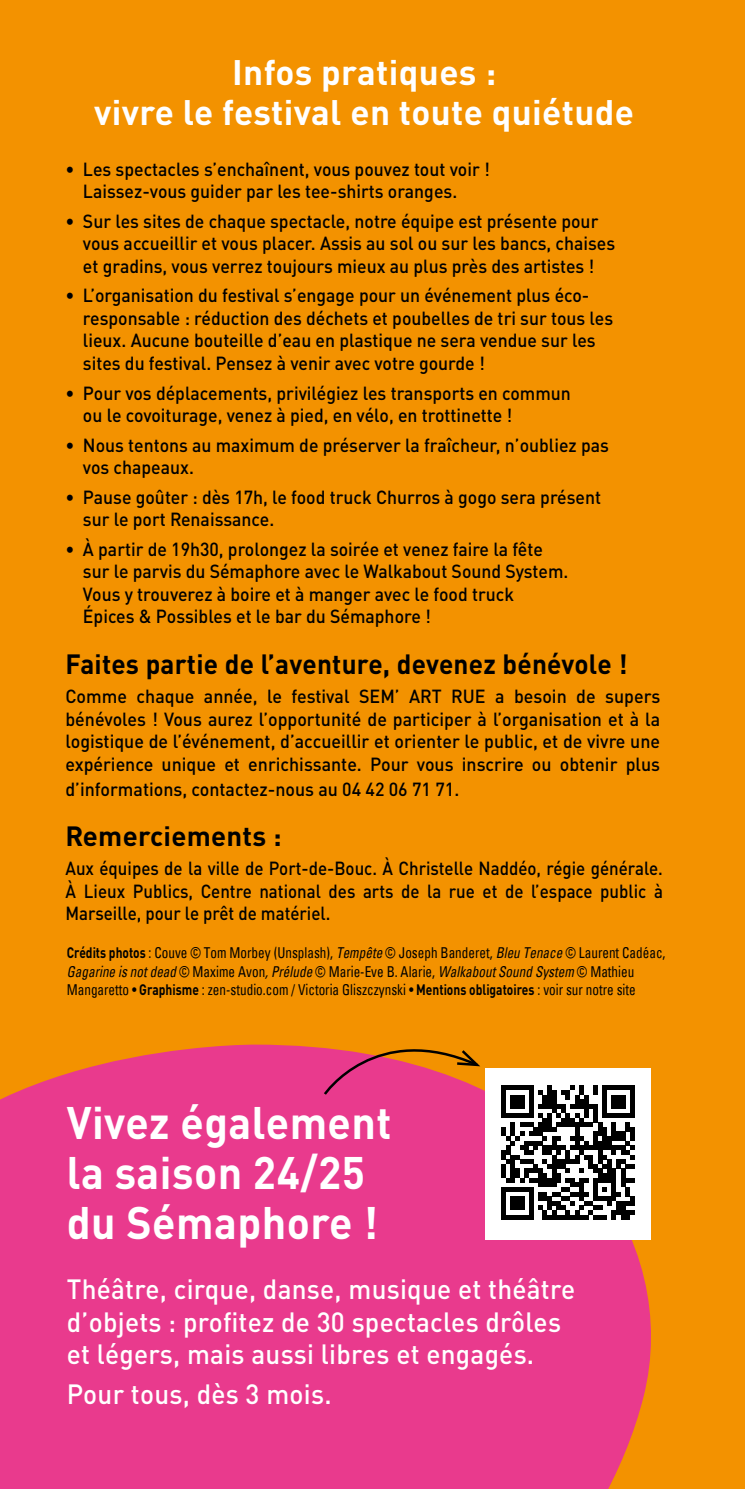
<style>
.page{position:relative;width:745px;height:1489px;background:#fff}
.page>*{position:absolute;margin:0;border:0;box-sizing:border-box;transform-origin:0 0}
.t1{font:700 45px/50px "DIN Pro";letter-spacing:.01em;color:#fff;scale:.95 1}
.t2{font:700 35px "DIN Pro";letter-spacing:.01em;color:#fff}
.t3{font:500 27.5px/32.5px "DIN Pro";letter-spacing:.01em;color:#fff;scale:.95 1}
.t4{font:700 27.5px "DIN Pro";letter-spacing:.01em;color:#000;scale:.95 1}
.t5{font:700 27.5px "DIN Pro";letter-spacing:.01em;color:#000}
.t6{font:500 18.75px/22.5px "DIN Pro";color:#000;scale:.94 1}
.t7{font:500 18.75px/22.5px "DIN Pro";color:#000;text-align:justify;scale:.95 1}
.t8{font:500 18.75px/22.5px "DIN Pro";color:#000;text-align:justify;scale:.9 1}
.t9{font:condensed 15px/18.8px "Univers";color:#000;scale:.88 1}
.s1{font-family:"DIN Pro";font-weight:700;font-stretch:normal}
.s2{font-style:italic}
</style>
<div class="page">
<div style="left:0;top:0;width:744px;height:1488px;background:#f39200"></div>
<div style="left:0;top:1044px;width:651px;height:444px;background:#e93a8d"></div>
<div style="left:485px;top:1068px;width:165px;height:171px;background:#fff"></div>
<svg style="left:501px;top:1085px;width:133px;height:134px"></svg>
<svg style="left:322px;top:1044px;width:161px;height:52px"></svg>
<p class="t2" style="left:232px;top:43px;width:265px">Infos pratiques :</p>
<p class="t2" style="left:94px;top:83px;width:541px">vivre le festival en toute quiétude</p>
<p class="t6" style="left:83px;top:156px;width:434px;text-indent:-18px">• Les spectacles s’enchaînent, vous pouvez tout voir !<br>Laissez-vous guider par les tee-shirts oranges.</p>
<p class="t6" style="left:83px;top:208px;width:567px;text-indent:-18px">• Sur les sites de chaque spectacle, notre équipe est présente pour vous accueillir et vous placer. Assis au sol ou sur les bancs, chaises et gradins, vous verrez toujours mieux au plus près des artistes !</p>
<p class="t6" style="left:83px;top:282px;width:565px;text-indent:-18px">• L’organisation du festival s’engage pour un événement plus éco&shy;responsable : réduction des déchets et poubelles de tri sur tous les lieux. Aucune bouteille d’eau en plastique ne sera vendue sur les sites du festival. Pensez à venir avec votre gourde !</p>
<p class="t6" style="left:83px;top:379px;width:520px;text-indent:-18px">• Pour vos déplacements, privilégiez les transports en commun ou le covoiturage, venez à pied, en vélo, en trottinette !</p>
<p class="t6" style="left:83px;top:431px;width:560px;text-indent:-18px">• Nous tentons au maximum de préserver la fraîcheur, n’oubliez pas vos chapeaux.</p>
<p class="t6" style="left:83px;top:484px;width:552px;text-indent:-18px">• Pause goûter : dès 17h, le food truck Churros à gogo sera présent sur le port Renaissance.</p>
<p class="t6" style="left:83px;top:536px;width:517px;text-indent:-18px">• À partir de 19h30, prolongez la soirée et venez faire la fête sur le parvis du Sémaphore avec le Walkabout Sound System.<br>Vous y trouverez à boire et à manger avec le food truck Épices &amp; Possibles et le bar du Sémaphore !</p>
<p class="t4" style="left:65px;top:640px;width:592px">Faites partie de l’aventure, devenez bénévole !</p>
<p class="t7" style="left:65px;top:683px;width:627px">Comme chaque année, le festival SEM’ ART RUE a besoin de supers bénévoles ! Vous aurez l’opportunité de participer à l’organisation et à la logistique de l’événement, d’accueillir et orienter le public, et de vivre une expérience unique et enrichissante. Pour vous inscrire ou obtenir plus</p>
<p class="t7" style="left:65px;top:775px;width:416px">d’informations, contactez-nous au 04 42 06 71 71.</p>
<p class="t5" style="left:65px;top:812px;width:217px">Remerciements :</p>
<p class="t8" style="left:65px;top:855px;width:665px">Aux équipes de la ville de Port-de-Bouc. À Christelle Naddéo, régie générale.<br>À Lieux Publics, Centre national des arts de la rue et de l’espace public à Marseille, pour le prêt de matériel.</p>
<p class="t9" style="left:67px;top:942px;width:681px"><span class="s1">Crédits photos</span> : Couve © Tom Morbey (Unsplash), <span class="s2">Tempête</span> © Joseph Banderet, <span class="s2">Bleu Tenace</span> © Laurent Cadéac,<br><span class="s2">Gagarine is not dead</span> © Maxime Avon<span class="s2">, Prélude</span> © Marie-Eve B. Alarie, <span class="s2">Walkabout Sound System</span> © Mathieu<br>Mangaretto • <span class="s1">Graphisme</span> : zen-studio.com / Victoria Gliszczynski • <span class="s1">Mentions obligatoires</span> : voir sur notre site</p>
<p class="t1" style="left:67px;top:1091px;width:343px">Vivez également la saison 24/25 du Sémaphore !</p>
<p class="t3" style="left:67px;top:1270px;width:536px">Théâtre, cirque, danse, musique et théâtre d’objets : profitez de 30 spectacles drôles et légers, mais aussi libres et engagés.</p>
<p class="t3" style="left:67px;top:1374px;width:280px">Pour tous, dès 3 mois.</p>
</div>
